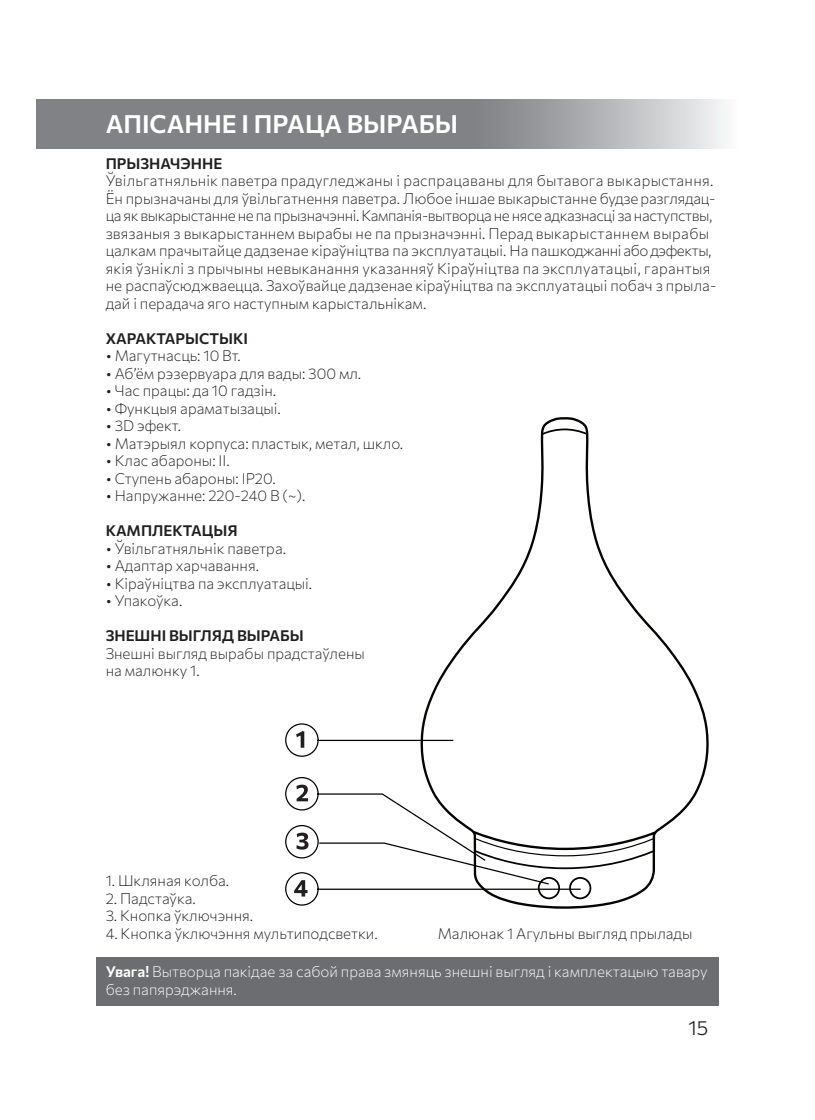
<style>
.page{position:relative;width:815px;height:1120px;background:#fff}
.page>*{position:absolute;margin:0;border:0;box-sizing:border-box;transform-origin:0 0}
.t1{font:600 25px "Commissioner";color:#fff}
.t2{font:300 20px "Commissioner";color:#231f20}
.t3{font:200 15px/17.5px "Commissioner";color:#231f20}
.t4{font:200 15px "Commissioner";color:#fff}
.t5{font:600 15px "Commissioner";color:#231f20}
.s1{font-weight:600}
</style>
<div class="page">
<svg style="left:36px;top:100px;width:687px;height:48px;background:#929497"></svg>
<div style="left:96px;top:957px;width:623px;height:49px;background:#6c6d70"></div>
<svg style="left:285px;top:723px;width:134px;height:34px"></svg>
<svg style="left:285px;top:777px;width:134px;height:129px"></svg>
<svg style="left:419px;top:417px;width:290px;height:492px"></svg>
<svg style="left:542px;top:428px;width:45px;height:7px"></svg>
<p class="t1" style="left:106px;top:105px;width:354px">АПІСАННЕ І ПРАЦА ВЫРАБЫ</p>
<p class="t5" style="left:106px;top:152px;width:118px">ПРЫЗНАЧЭННЕ</p>
<p class="t3" style="left:106px;top:171px;width:612px">Ўвільгатняльнік паветра прадугледжаны і распрацаваны для бытавога выкарыстання.<br>Ён прызначаны для ўвільгатнення паветра. Любое іншае выкарыстанне будзе разглядац&shy;ца як выкарыстанне не па прызначэнні. Кампанія-вытворца не нясе адказнасці за наступствы, звязаныя з выкарыстаннем вырабы не па прызначэнні. Перад выкарыстаннем вырабы цалкам прачытайце дадзенае кіраўніцтва па эксплуатацыі. На пашкоджанні або дэфекты, якія ўзніклі з прычыны невыканання указанняў Кіраўніцтва па эксплуатацыі, гарантыя не распаўсюджваецца. Захоўвайце дадзенае кіраўніцтва па эксплуатацыі побач з прыла&shy;дай і перадача яго наступным карыстальнікам.</p>
<p class="t5" style="left:106px;top:327px;width:144px">ХАРАКТАРЫСТЫКІ</p>
<p class="t3" style="left:106px;top:346px;width:137px">• Магутнасць: 10 Вт.</p>
<p class="t3" style="left:106px;top:363px;width:257px">• Аб’ём рэзервуара для вады: 300 мл.</p>
<p class="t3" style="left:106px;top:381px;width:172px">• Час працы: да 10 гадзін.</p>
<p class="t3" style="left:106px;top:398px;width:177px">• Функцыя араматызацыі.</p>
<p class="t3" style="left:106px;top:416px;width:77px">• 3D эфект.</p>
<p class="t3" style="left:106px;top:433px;width:299px">• Матэрыял корпуса: пластык, метал, шкло.</p>
<p class="t3" style="left:106px;top:451px;width:125px">• Клас абароны: II.</p>
<p class="t3" style="left:106px;top:468px;width:172px">• Ступень абароны: IP20.</p>
<p class="t3" style="left:106px;top:486px;width:201px">• Напружанне: 220-240 В (~).</p>
<p class="t5" style="left:106px;top:519px;width:133px">КАМПЛЕКТАЦЫЯ</p>
<p class="t3" style="left:106px;top:538px;width:182px">• Ўвільгатняльнік паветра.</p>
<p class="t3" style="left:106px;top:556px;width:155px">• Адаптар харчавання.</p>
<p class="t3" style="left:106px;top:573px;width:208px">• Кіраўніцтва па эксплуатацыі.</p>
<p class="t3" style="left:106px;top:591px;width:78px">• Упакоўка.</p>
<p class="t5" style="left:106px;top:624px;width:200px">ЗНЕШНІ ВЫГЛЯД ВЫРАБЫ</p>
<p class="t3" style="left:106px;top:643px;width:261px">Знешні выгляд вырабы прадстаўлены на малюнку 1.</p>
<p class="t3" style="left:106px;top:871px;width:125px">1. Шкляная колба.</p>
<p class="t3" style="left:106px;top:888px;width:92px">2. Падстаўка.</p>
<p class="t3" style="left:106px;top:906px;width:149px">3. Кнопка ўключэння.</p>
<p class="t3" style="left:106px;top:924px;width:274px">4. Кнопка ўключэння мультиподсветки.</p>
<p class="t4" style="left:106px;top:959px;width:604px"><span class="s1">Увага!</span> Вытворца пакідае за сабой права змяняць знешні выгляд і камплектацыю тавару</p>
<p class="t4" style="left:106px;top:977px;width:133px">без папярэджання.</p>
<p class="t3" style="left:438px;top:923px;width:256px">Малюнак 1 Агульны выгляд прылады</p>
<h2 class="t2" style="left:688px;top:1012px;width:21px">15</h2>
</div>
